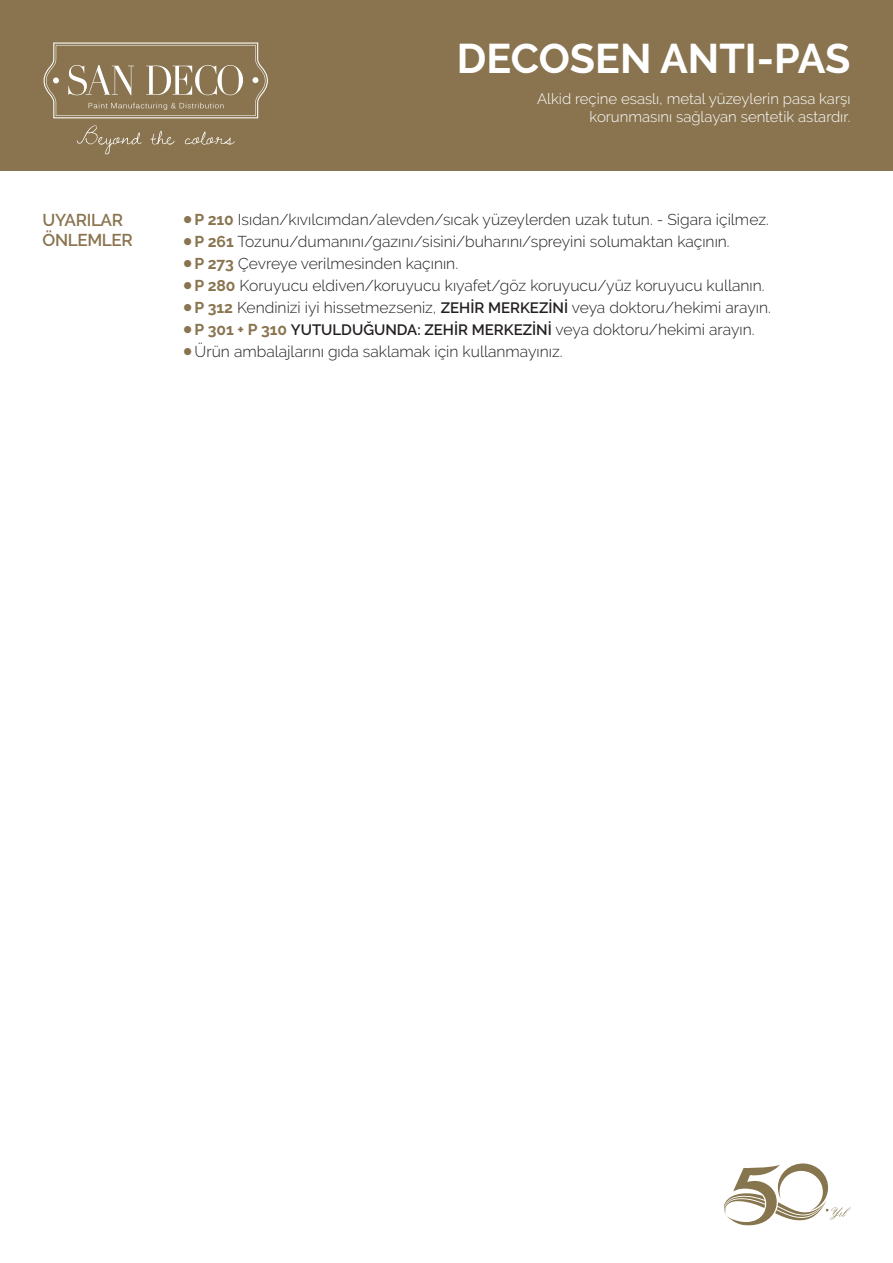
<style>
.page{position:relative;width:893px;height:1263px;background:#fff}
.page>*{position:absolute;margin:0;border:0;box-sizing:border-box;transform-origin:0 0}
.t1{font:700 41.25px "Raleway";color:#fff}
.t2{font:600 17.1px "Raleway";letter-spacing:-.02em;color:#89744f}
.t3{font:300 15.6px "Raleway";color:#231f20}
.t4{font:300 15px/18px "Raleway";color:#fff;text-align:right}
.t5{font:600 15px "Raleway";color:#231f20}
.s1{color:#89744f}
.s2{font-weight:700;color:#89744f}
.s3{font-weight:600;font-size:15px}
.s4{font-weight:700;font-size:15.6px;color:#89744f}
.s5{font-weight:300;font-size:15.6px}
</style>
<div class="page">
<div style="left:0;top:0;width:893px;height:171px;background:#89744f"></div>
<svg style="left:724px;top:1163px;width:126px;height:63px"></svg>
<svg style="left:44px;top:43px;width:224px;height:75px"></svg>
<svg style="left:77px;top:125px;width:65px;height:29px"></svg>
<svg style="left:150px;top:131px;width:25px;height:14px"></svg>
<svg style="left:185px;top:131px;width:50px;height:14px"></svg>
<p class="t2" style="left:43px;top:210px;width:82px">UYARILAR</p>
<p class="t2" style="left:43px;top:230px;width:92px">ÖNLEMLER</p>
<p class="t1" style="left:457px;top:35px;width:395px">DECOSEN ANTI-PAS</p>
<p class="t4" style="left:537px;top:90px;width:315px">Alkid reçine esaslı, metal yüzeylerin pasa karşı korunmasını sağlayan sentetik astardır.</p>
<p class="t3" style="left:184px;top:210px;width:586px"><span class="s1">●</span> <span class="s2">P 210</span> Isıdan/kıvılcımdan/alevden/sıcak yüzeylerden uzak tutun. - Sigara içilmez.</p>
<p class="t3" style="left:184px;top:232px;width:547px"><span class="s1">●</span> <span class="s2">P 261</span> Tozunu/dumanını/gazını/sisini/buharını/spreyini solumaktan kaçının.</p>
<p class="t3" style="left:184px;top:254px;width:276px"><span class="s1">●</span> <span class="s2">P 273</span> Çevreye verilmesinden kaçının.</p>
<p class="t3" style="left:184px;top:276px;width:582px"><span class="s1">●</span> <span class="s2">P 280</span> Koruyucu eldiven/koruyucu kıyafet/göz koruyucu/yüz koruyucu kullanın.</p>
<p class="t3" style="left:184px;top:298px;width:588px"><span class="s1">●</span> <span class="s2">P 312</span> Kendinizi iyi hissetmezseniz, <span class="s3">ZEHİR MERKEZİNİ</span> veya doktoru/hekimi arayın.</p>
<p class="t5" style="left:184px;top:321px;width:572px"><span class="s1">●</span> <span class="s4">P 301 + P 310</span> YUTULDUĞUNDA: ZEHİR MERKEZİNİ <span class="s5">veya doktoru/hekimi arayın.</span></p>
<p class="t3" style="left:184px;top:343px;width:380px"><span class="s1">●</span> Ürün ambalajlarını gıda saklamak için kullanmayınız.</p>
</div>
